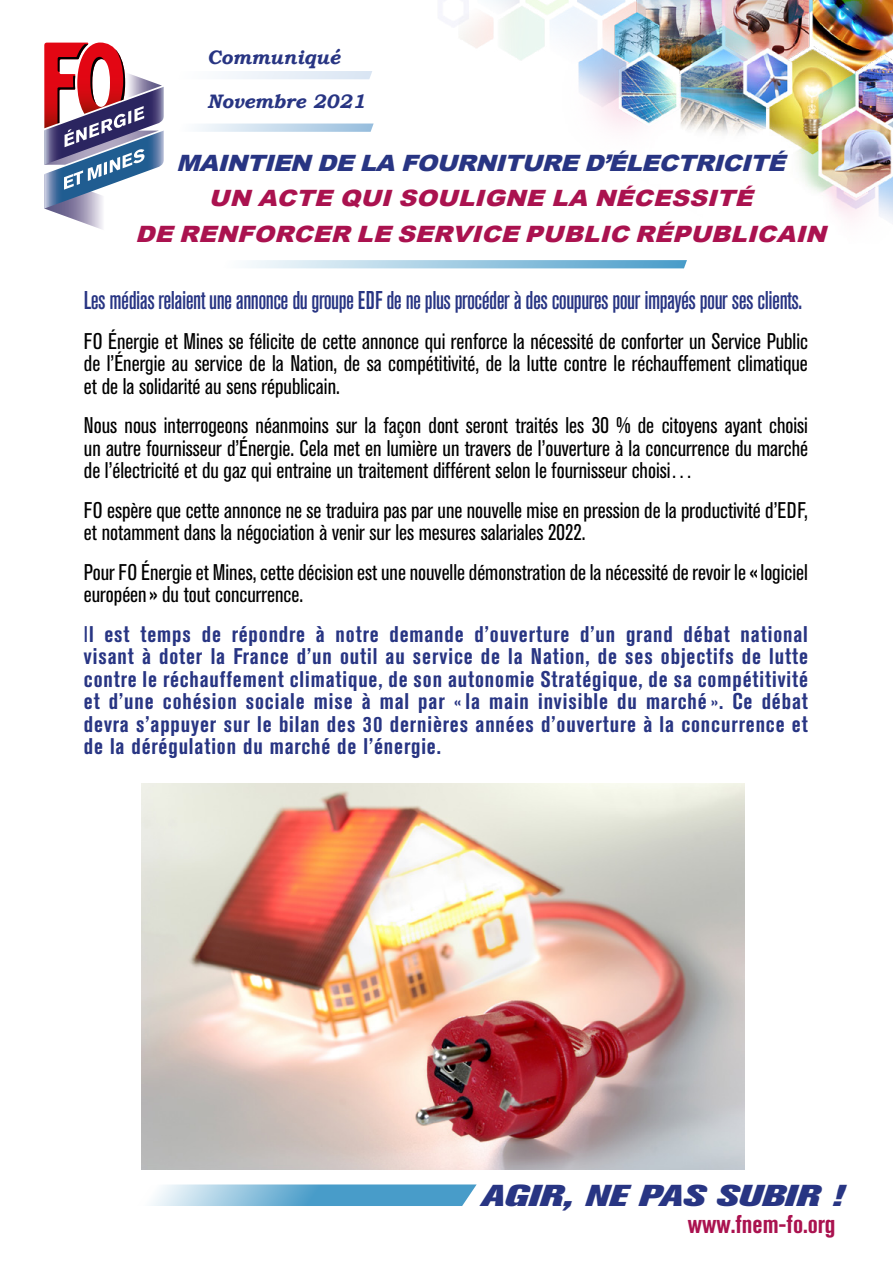
<style>
.page{position:relative;width:893px;height:1263px;background:#fff}
.page>*{position:absolute;margin:0;border:0;box-sizing:border-box;transform-origin:0 0}
.t1{font:italic 800 30px "Akzidenz Grotesk Pro";color:#283583;scale:1.4 1}
.t2{font:500 condensed 25.5px "Akzidenz Grotesk Pro";letter-spacing:-.02em;color:#283583}
.t3{font:700 condensed 25.5px "Akzidenz Grotesk Pro";color:#aa124f}
.t4{font:condensed 22.5px/22.5px "Akzidenz Grotesk Pro";color:#000;text-align:justify}
.t5{font:700 condensed 22.5px/22.5px "Akzidenz Grotesk Pro";letter-spacing:.04em;color:#283583;text-align:justify}
.t6{font:italic 900 22.5px/35.5px "Arial";color:#aa124f;text-align:center;scale:1.1 1}
.t7{font:italic 900 22.5px "Arial";color:#283583;scale:1.1 1}
.t8{font:italic 700 19.5px "Bookman Old Style";color:#283583}
.s1{font-weight:400}
</style>
<div class="page">
<svg style="left:151px;top:1184px;width:326px;height:22px;background:#7cb8d8"></svg>
<img style="left:97px;top:0;width:796px;height:222px">
<svg style="left:44px;top:43px;width:120px;height:186px"></svg>
<svg style="left:178px;top:71px;width:194px;height:8px"></svg>
<svg style="left:178px;top:124px;width:196px;height:8px"></svg>
<svg style="left:247px;top:260px;width:440px;height:8px;background:#a0cbe2"></svg>
<img style="left:142px;top:783px;width:602px;height:386px">
<p class="t8" style="left:207px;top:42px;width:134px">Communiqué</p>
<p class="t8" style="left:207px;top:87px;width:160px">Novembre 2021</p>
<p class="t7" style="left:176px;top:146px;width:563px">MAINTIEN DELA FOURNITURED’ÉLECTRICITÉ</p>
<p class="t6" style="left:135px;top:180px;width:637px">UN ACTE QUISOULIGNE LA NÉCESSITÉ<br>DE RENFORCER LE SERVICE PUBLIC RÉPUBLICAIN</p>
<p class="t2" style="left:84px;top:284px;width:720px">Les médias relaient une annonce du groupe EDF de ne plus procéder à des coupures pour impayés pour ses clients.</p>
<p class="t4" style="left:84px;top:329px;width:726px">FO Énergie et Mines se félicite de cette annonce qui renforce la nécessité de conforter un Service Public de l’Énergie au service de la Nation, de sa compétitivité, de la lutte contre le réchauffement climatique et de la solidarité au sens républicain.</p>
<p class="t4" style="left:84px;top:414px;width:726px">Nous nous interrogeons néanmoins sur la façon dont seront traités les 30 % de citoyens ayant choisi un autre fournisseur d’Énergie. Cela met en lumière un travers de l’ouverture à la concurrence du marché de l’électricité et du gaz qui entraine un traitement différent selon le fournisseur choisi…</p>
<p class="t4" style="left:84px;top:498px;width:726px">FO espère que cette annonce ne se traduira pas par une nouvelle mise en pression de la productivité d’EDF, et notamment dans la négociation à venir sur les mesures salariales 2022.</p>
<p class="t4" style="left:84px;top:560px;width:725px">Pour FO Énergie et Mines, cette décision est une nouvelle démonstration de la nécessité de revoir le «logiciel européen» du tout concurrence.</p>
<p class="t5" style="left:84px;top:622px;width:726px"><span class="s1">I</span>l est temps de répondre à notre demande d’ouverture d’un grand débat national visant à doter la France d’un outil au service de la Nation, de ses objectifs de lutte contre le réchauffement climatique, de son autonomie Stratégique, de sa compétitivité et d’une cohésion sociale mise à mal par « la main invisible du marché ». Ce débat devra s’appuyer sur le bilan des 30 dernières années d’ouverture à la concurrence et de la dérégulation du marché de l’énergie.</p>
<h1 class="t1" style="left:481px;top:1176px;width:260px">AGIR, NE PAS SUBIR !</h1>
<p class="t3" style="left:688px;top:1208px;width:149px">www.fnem-fo.org</p>
</div>
